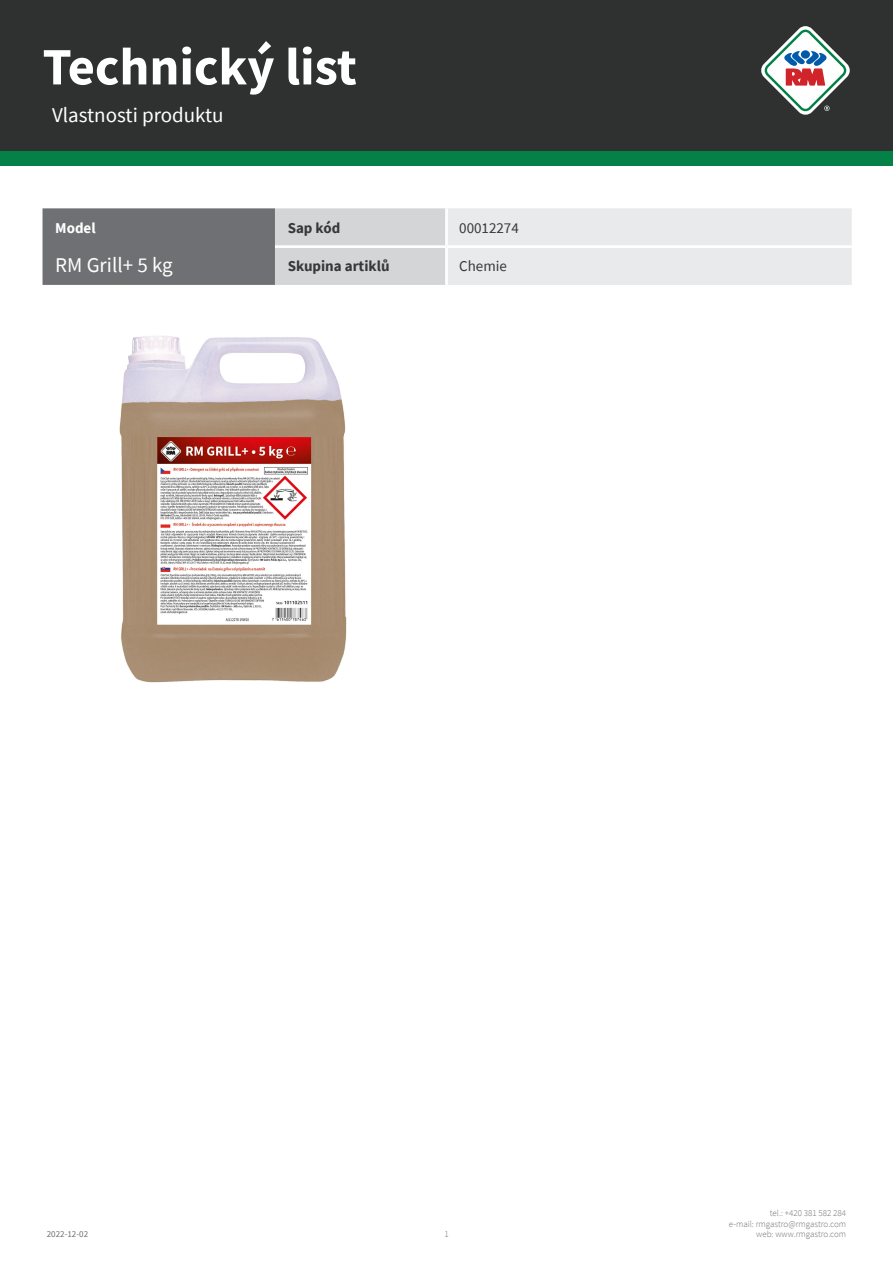
<style>
.page{position:relative;width:893px;height:1263px;background:#fff}
.page>*{position:absolute;margin:0;border:0;box-sizing:border-box;transform-origin:0 0}
.t1{font:700 52.5px "Source Sans Pro";color:#fff}
.kapitola{font:21px "Source Sans Pro";color:#fff}
.tabulka_-_headline{font:21px "Source Sans Pro";color:#fff}
.tabulka_-_text{font:700 15px "Source Sans Pro";color:#383839}
.tabulka_-_text-2{font:15px "Source Sans Pro";color:#383839}
.tabulka_-_text-3{font:700 15px "Source Sans Pro";color:#fff}
.t2{font:300 9px/10.8px "Source Sans Pro";color:#6f7073;text-align:right}
.t3{font:9px "Source Sans Pro";color:#6f7073}
</style>
<div class="page">
<div style="left:0;top:0;width:893px;height:166px;background:#048146"></div>
<div style="left:0;top:0;width:893px;height:151px;background:#2f3131"></div>
<svg style="left:761px;top:26px;width:89px;height:89px"></svg>
<img style="left:119px;top:336px;width:228px;height:347px">
<svg style="left:43px;top:208px;width:809px;height:77px;background:#c0c1c3"></svg>
<hr style="left:445px;top:208px;width:3px;height:37px;background:#fff">
<hr style="left:275px;top:245px;width:171px;height:3px;background:#fff">
<hr style="left:446px;top:245px;width:406px;height:3px;background:#fff">
<hr style="left:445px;top:248px;width:3px;height:37px;background:#fff">
<h1 class="t1" style="left:43px;top:31px;width:316px">Technický list</h1>
<p class="kapitola" style="left:52px;top:101px;width:173px">Vlastnosti produktu</p>
<p class="tabulka_-_text-3" style="left:55px;top:218px;width:42px">Model</p>
<p class="tabulka_-_text" style="left:288px;top:218px;width:54px">Sap kód</p>
<p class="tabulka_-_text-2" style="left:459px;top:219px;width:61px">00012274</p>
<p class="tabulka_-_headline" style="left:55px;top:251px;width:119px">RM Grill+ 5 kg</p>
<p class="tabulka_-_text" style="left:288px;top:256px;width:103px">Skupina artiklů</p>
<p class="tabulka_-_text-2" style="left:459px;top:257px;width:49px">Chemie</p>
<p class="t3" style="left:47px;top:1229px;width:43px">2022-12-02</p>
<p class="t2" style="left:444px;top:1229px;width:6px">1</p>
<p class="t2" style="left:729px;top:1207px;width:119px">tel.: +420 381 582 284<br>e-mail: rmgastro@rmgastro.com web: www.rmgastro.com</p>
</div>
